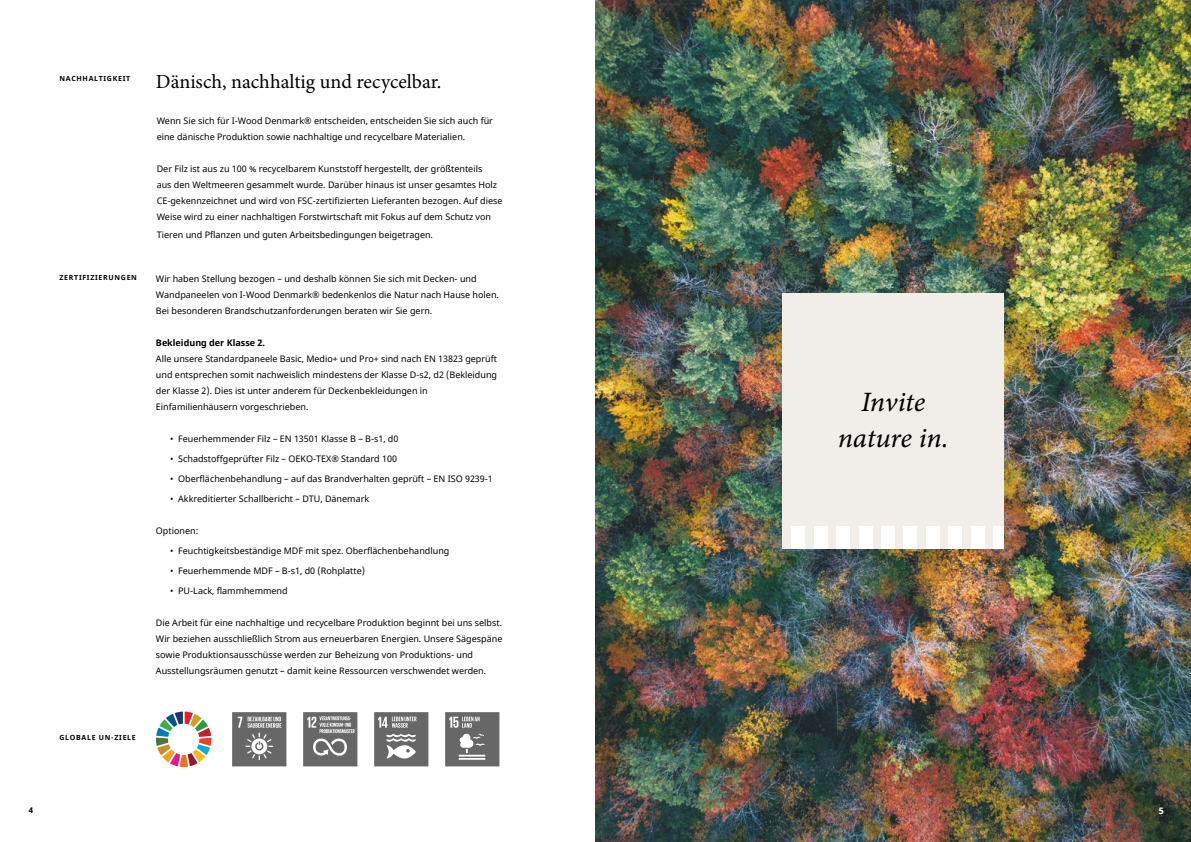
<style>
.page{position:relative;width:1191px;height:842px;background:#fff}
.page>*{position:absolute;margin:0;border:0;box-sizing:border-box;transform-origin:0 0}
.t1{font:28px/36px "Minion Pro It Capt";letter-spacing:-.01em;color:#000;text-align:center}
.t2{font:20px "Minion Pro";color:#000}
.t3{font:9px/16px "Noto Sans";color:#000}
.t4{font:700 9px "Noto Sans";color:#000}
.t5{font:700 9px "Noto Sans";color:#fff}
.t6{font:700 8px "Noto Sans";color:#000}
.t7{font:700 7px "Noto Sans";letter-spacing:.1em;color:#000}
</style>
<div class="page">
<svg style="left:303px;top:712px;width:54px;height:54px;background:#808180"></svg>
<svg style="left:232px;top:712px;width:54px;height:54px;background:#7d7e7d"></svg>
<svg style="left:374px;top:712px;width:54px;height:54px;background:#828382"></svg>
<svg style="left:445px;top:712px;width:54px;height:54px;background:#7b7c7b"></svg>
<img style="left:595px;top:0;width:596px;height:842px">
<div style="left:782px;top:293px;width:221px;height:256px;background:#f1eee9"></div>
<div style="left:791px;top:526px;width:14px;height:23px;background:#fff"></div>
<div style="left:814px;top:526px;width:13px;height:23px;background:#fff"></div>
<div style="left:836px;top:526px;width:14px;height:23px;background:#fff"></div>
<div style="left:859px;top:526px;width:13px;height:23px;background:#fff"></div>
<div style="left:881px;top:526px;width:13px;height:23px;background:#fff"></div>
<div style="left:903px;top:526px;width:14px;height:23px;background:#fff"></div>
<div style="left:926px;top:526px;width:13px;height:23px;background:#fff"></div>
<div style="left:948px;top:526px;width:14px;height:23px;background:#fff"></div>
<div style="left:970px;top:526px;width:14px;height:23px;background:#fff"></div>
<div style="left:993px;top:526px;width:10px;height:23px;background:#fff"></div>
<svg style="left:156px;top:711px;width:55px;height:56px"></svg>
<p class="t7" style="left:60px;top:74px;width:72px">NACHHALTIGKEIT</p>
<p class="t7" style="left:60px;top:272px;width:79px">ZERTIFIZIERUNGEN</p>
<h2 class="t2" style="left:156px;top:68px;width:287px">Dänisch, nachhaltig und recycelbar.</h2>
<p class="t3" style="left:157px;top:113px;width:338px">Wenn Sie sich für I-Wood Denmark® entscheiden, entscheiden Sie sich auch für eine dänische Produktion sowie nachhaltige und recycelbare Materialien.</p>
<p class="t3" style="left:157px;top:161px;width:347px">Der Filz ist aus zu 100 % recycelbarem Kunststoff hergestellt, der größtenteils<br>aus den Weltmeeren gesammelt wurde. Darüber hinaus ist unser gesamtes Holz CE-gekennzeichnet und wird von FSC-zertifizierten Lieferanten bezogen. Auf diese Weise wird zu einer nachhaltigen Forstwirtschaft mit Fokus auf dem Schutz von</p>
<p class="t3" style="left:157px;top:227px;width:278px">Tieren und Pflanzen und guten Arbeitsbedingungen beigetragen.</p>
<p class="t3" style="left:156px;top:271px;width:344px">Wir haben Stellung bezogen – und deshalb können Sie sich mit Decken- und<br>Wandpaneelen von I-Wood Denmark® bedenkenlos die Natur nach Hause holen.<br>Bei besonderen Brandschutzanforderungen beraten wir Sie gern.</p>
<p class="t4" style="left:156px;top:336px;width:111px">Bekleidung der Klasse 2.</p>
<p class="t3" style="left:156px;top:351px;width:343px">Alle unsere Standardpaneele Basic, Medio+ und Pro+ sind nach EN 13823 geprüft und entsprechen somit nachweislich mindestens der Klasse D-s2, d2 (Bekleidung der Klasse 2). Dies ist unter anderem für Deckenbekleidungen in Einfamilienhäusern vorgeschrieben.</p>
<p class="t3" style="left:170px;top:431px;width:230px">• Feuerhemmender Filz – EN 13501 Klasse B – B-s1, d0</p>
<p class="t3" style="left:170px;top:451px;width:228px">• Schadstoffgeprüfter Filz – OEKO-TEX® Standard 100</p>
<p class="t3" style="left:170px;top:471px;width:324px">• Oberflächenbehandlung – auf das Brandverhalten geprüft – EN ISO 9239-1</p>
<p class="t3" style="left:170px;top:491px;width:201px">• Akkreditierter Schallbericht – DTU, Dänemark</p>
<p class="t3" style="left:156px;top:523px;width:44px">Optionen:</p>
<p class="t3" style="left:170px;top:543px;width:281px">• Feuchtigkeitsbeständige MDF mit spez. Oberflächenbehandlung</p>
<p class="t3" style="left:170px;top:563px;width:196px">• Feuerhemmende MDF – B-s1, d0 (Rohplatte)</p>
<p class="t3" style="left:170px;top:583px;width:119px">• PU-Lack, flammhemmend</p>
<p class="t3" style="left:156px;top:615px;width:348px">Die Arbeit für eine nachhaltige und recycelbare Produktion beginnt bei uns selbst.<br>Wir beziehen ausschließlich Strom aus erneuerbaren Energien. Unsere Sägespäne sowie Produktionsausschüsse werden zur Beheizung von Produktions- und Ausstellungsräumen genutzt – damit keine Ressourcen verschwendet werden.</p>
<p class="t7" style="left:60px;top:733px;width:78px">GLOBALE UN-ZIELE</p>
<p class="t6" style="left:29px;top:804px;width:6px">4</p>
<h1 class="t1" style="left:837px;top:383px;width:112px">Invite nature in.</h1>
<p class="t5" style="left:1158px;top:804px;width:6px">5</p>
</div>
